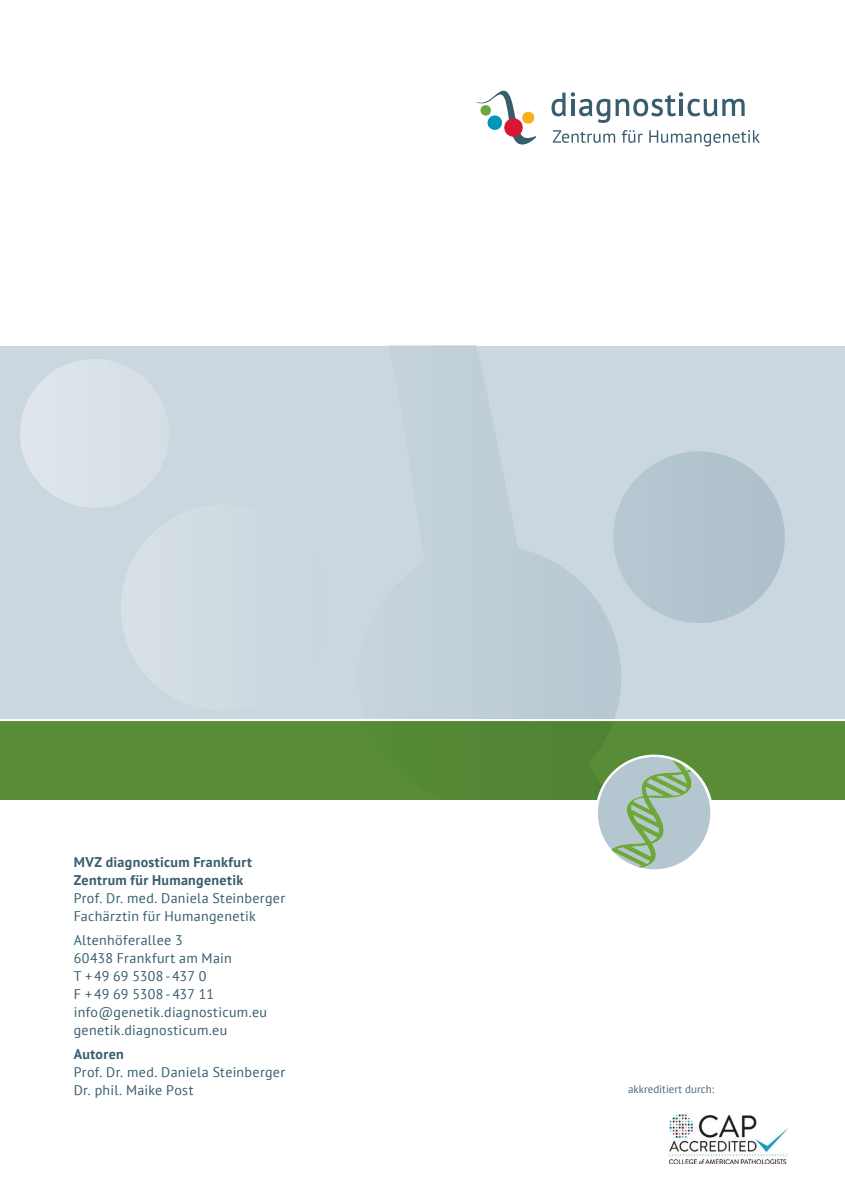
<style>
.page{position:relative;width:845px;height:1202px;background:#fff}
.page>*{position:absolute;margin:0;border:0;box-sizing:border-box;transform-origin:0 0}
.t1{font:14px/18px "PT Sans";letter-spacing:.025em;color:#375d6e}
.t2{font:700 14px/18px "PT Sans";letter-spacing:.025em;color:#375d6e}
.t3{font:11px "PT Sans";color:#476b7c}
</style>
<div class="page">
<div style="left:0;top:346px;width:845px;height:453px;background:#cbd7df"></div>
<svg style="left:20px;top:346px;width:765px;height:373px"></svg>
<img style="left:669px;top:1114px;width:118px;height:49px">
<svg style="left:476px;top:91px;width:60px;height:54px"></svg>
<svg style="left:553px;top:130px;width:62px;height:13px"></svg>
<svg style="left:622px;top:130px;width:20px;height:13px"></svg>
<svg style="left:649px;top:130px;width:111px;height:16px"></svg>
<svg style="left:551px;top:92px;width:193px;height:31px"></svg>
<div style="left:0;top:720px;width:845px;height:79px;background:#588c37"></div>
<svg style="left:598px;top:757px;width:112px;height:112px"></svg>
<hr style="left:0;top:719px;width:845px;height:2px;background:#fff">
<p class="t2" style="left:74px;top:852px;width:180px">MVZ diagnosticum Frankfurt<br>Zentrum für Humangenetik</p>
<p class="t1" style="left:74px;top:888px;width:213px">Prof. Dr. med. Daniela Steinberger<br>Fachärztin für Humangenetik</p>
<p class="t1" style="left:74px;top:930px;width:195px">Altenhöferallee 3<br>60438 Frankfurt am Main<br>T +49 69 5308-437 0<br>F +49 69 5308-437 11 info@genetik.diagnosticum.eu genetik.diagnosticum.eu</p>
<p class="t2" style="left:74px;top:1044px;width:52px">Autoren</p>
<p class="t1" style="left:74px;top:1062px;width:213px">Prof. Dr. med. Daniela Steinberger<br>Dr. phil. Maike Post</p>
<p class="t3" style="left:628px;top:1082px;width:88px">akkreditiert durch:</p>
</div>
